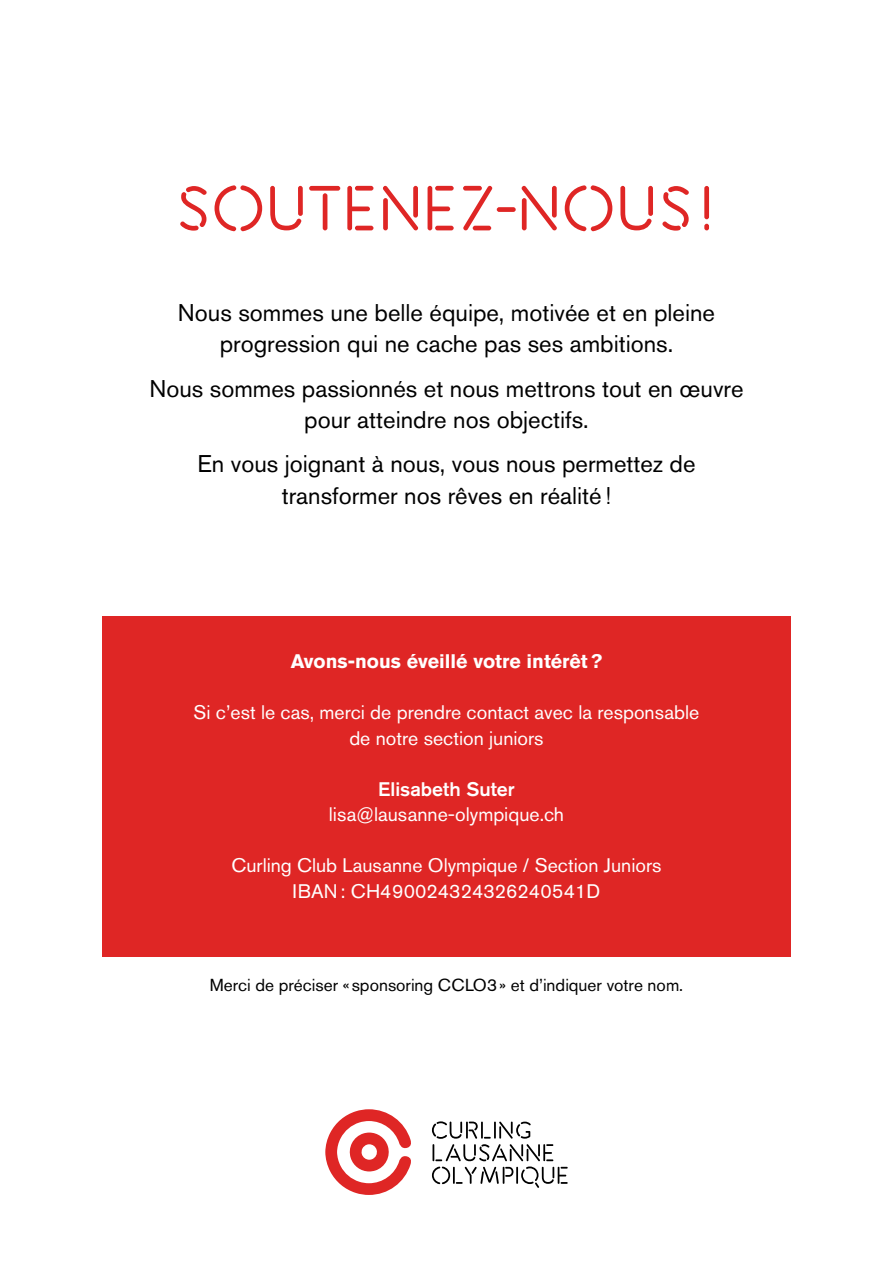
<style>
.page{position:relative;width:893px;height:1263px;background:#fff}
.page>*{position:absolute;margin:0;border:0;box-sizing:border-box;transform-origin:0 0}
.t1{font:67.5px "Stencil Creek 70";letter-spacing:.01em;color:#df2625}
.t2{font:24px/31.5px "Akzidenz Grotesk Std";color:#000;text-align:center}
.t3{font:19.5px/25.5px "Akzidenz Grotesk Std";color:#fff;text-align:center}
.t4{font:700 19.5px "Akzidenz Grotesk Std";color:#fff}
.t5{font:500 19.5px "Akzidenz Grotesk Std";color:#fff}
.t6{font:17.25px "Akzidenz Grotesk Std";color:#000}
</style>
<div class="page">
<svg style="left:432px;top:1121px;width:136px;height:67px"></svg>
<svg style="left:325px;top:1109px;width:86px;height:86px"></svg>
<div style="left:102px;top:617px;width:689px;height:340px;background:#df2625"></div>
<h1 class="t1" style="left:176px;top:167px;width:543px">SOUTENEZ-NOUS!</h1>
<p class="t2" style="left:178px;top:296px;width:539px">Nous sommes une belle équipe, motivée et en pleine progression qui ne cache pas ses ambitions.</p>
<p class="t2" style="left:149px;top:372px;width:596px">Nous sommes passionnés et nous mettrons tout en œuvre pour atteindre nos objectifs.</p>
<p class="t2" style="left:197px;top:448px;width:500px">En vous joignant à nous, vous nous permettez de transformer nos rêves en réalité!</p>
<p class="t4" style="left:291px;top:650px;width:313px">Avons-nous éveillé votre intérêt?</p>
<p class="t3" style="left:194px;top:699px;width:507px">Si c’est le cas, merci de prendre contact avec la responsable de notre section juniors</p>
<p class="t5" style="left:378px;top:777px;width:138px">Elisabeth Suter</p>
<p class="t3" style="left:329px;top:801px;width:237px">lisa@lausanne-olympique.ch</p>
<p class="t3" style="left:231px;top:852px;width:431px">Curling Club Lausanne Olympique / Section Juniors<br>IBAN: CH490024324326240541D</p>
<p class="t6" style="left:210px;top:975px;width:475px">Merci de préciser « sponsoring CCLO3» et d’indiquer votre nom.</p>
</div>
